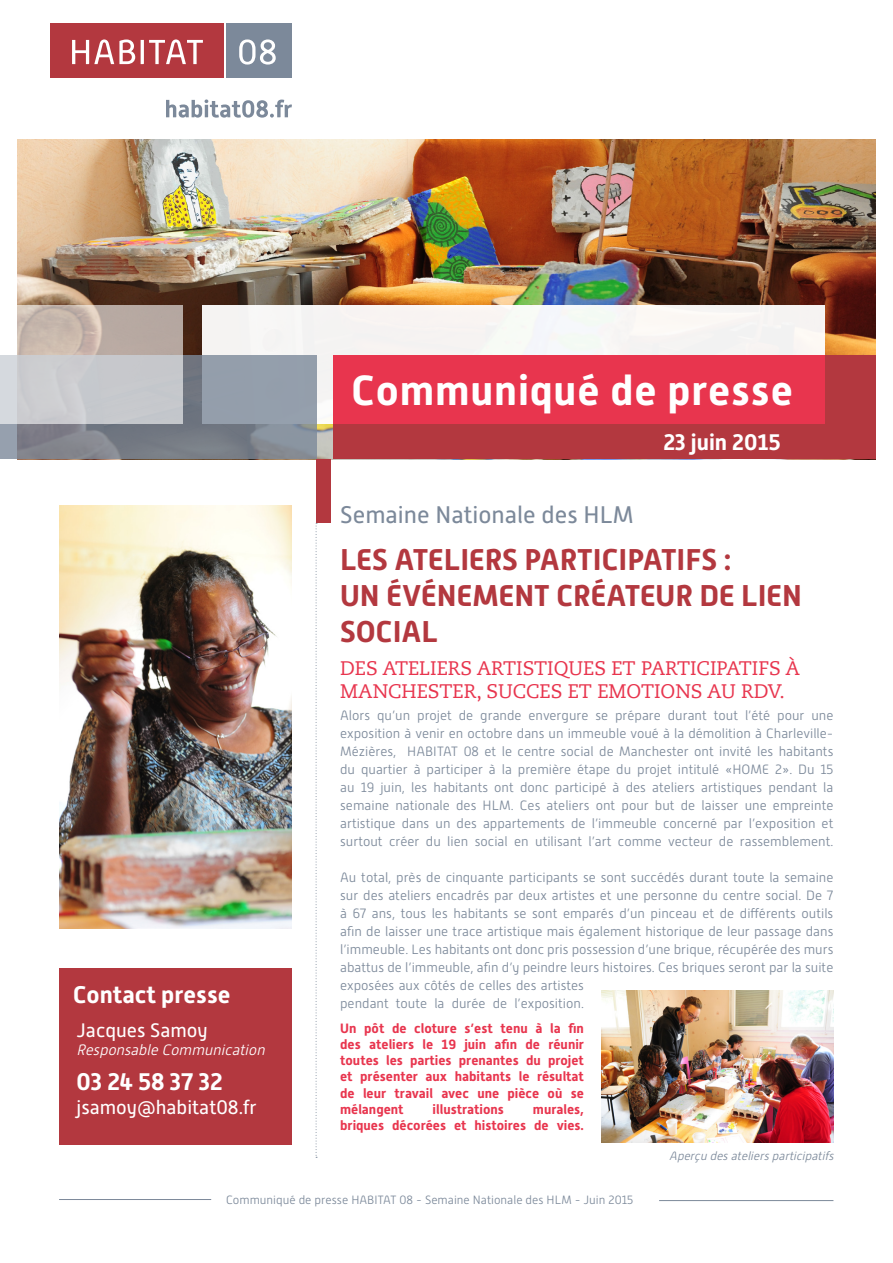
<style>
.page{position:relative;width:893px;height:1263px;background:#fff}
.page>*{position:absolute;margin:0;border:0;box-sizing:border-box;transform-origin:0 0}
.t1{font:700 42px "Alwyn New";letter-spacing:.02em;color:#fff}
.t2{font:700 30px/36px "Alwyn New";color:#b3383f}
.t3{font:700 24px "Alwyn New";color:#fff}
.t4{font:24px "Alwyn New";color:#7c899a}
.t5{font:700 22.5px "Alwyn New";color:#fff}
.t6{font:19.5px/23.4px "Caecilia Com 55 Roman";color:#e8354e}
.t7{font:19.5px "Alwyn New";color:#fff}
.t8{font:italic 300 15px "Alwyn New";color:#fff}
.t9{font:300 13.5px/18px "Alwyn New";color:#7c899a;text-align:justify}
.t10{font:700 13.5px/16.2px "Alwyn New";color:#e8354e;text-align:justify}
.t11{font:300 12px "Alwyn New";color:#7c899a}
.t12{font:italic 300 12px "Alwyn New";color:#7c899a}
</style>
<div class="page">
<img style="left:17px;top:139px;width:859px;height:320px">
<div style="left:333px;top:355px;width:543px;height:104px;background:#b3383f"></div>
<div style="left:59px;top:968px;width:233px;height:177px;background:#b3383f"></div>
<div style="left:202px;top:306px;width:622px;height:118px;background:#f6f4f3"></div>
<svg style="left:0;top:355px;width:317px;height:104px;background:#858c97"></svg>
<svg style="left:0;top:306px;width:183px;height:118px;background:#c8c3c2"></svg>
<div style="left:333px;top:355px;width:492px;height:69px;background:#e8354e"></div>
<img style="left:60px;top:505px;width:232px;height:423px">
<img style="left:601px;top:990px;width:232px;height:152px">
<svg style="left:316px;top:523px;width:1px;height:635px"></svg>
<div style="left:316px;top:459px;width:14px;height:64px;background:#b3383f"></div>
<hr style="left:59px;top:1199px;width:152px;height:1px;background:#7c899a">
<hr style="left:659px;top:1200px;width:174px;height:1px;background:#7c899a">
<div style="left:50px;top:24px;width:173px;height:54px;background:#b3383f"></div>
<div style="left:227px;top:24px;width:65px;height:54px;background:#7c899a"></div>
<svg style="left:72px;top:39px;width:63px;height:25px"></svg>
<svg style="left:141px;top:39px;width:62px;height:25px"></svg>
<svg style="left:239px;top:39px;width:37px;height:26px"></svg>
<svg style="left:166px;top:99px;width:126px;height:19px"></svg>
<p class="t1" style="left:351px;top:366px;width:443px">Communiqué de presse</p>
<p class="t4" style="left:340px;top:501px;width:295px">Semaine Nationale des HLM</p>
<p class="t5" style="left:663px;top:429px;width:119px">23 juin 2015</p>
<p class="t3" style="left:73px;top:980px;width:159px">Contact presse</p>
<p class="t7" style="left:77px;top:1019px;width:133px">Jacques Samoy</p>
<p class="t8" style="left:77px;top:1041px;width:193px">Responsable Communication</p>
<p class="t3" style="left:77px;top:1068px;width:148px">03 24 58 37 32</p>
<p class="t7" style="left:77px;top:1096px;width:182px">jsamoy@habitat08.fr</p>
<p class="t2" style="left:340px;top:541px;width:393px">LES ATELIERS PARTICIPATIFS :</p>
<p class="t2" style="left:340px;top:577px;width:463px">UN ÉVÉNEMENT CRÉATEUR DE LIEN<br>SOCIAL</p>
<p class="t6" style="left:340px;top:656px;width:461px">DES ATELIERS ARTISTIQUES ET PARTICIPATIFS À<br>MANCHESTER, SUCCES ET EMOTIONS AU RDV.</p>
<p class="t9" style="left:340px;top:706px;width:495px">Alors qu’un projet de grande envergure se prépare durant tout l’été pour une exposition à venir en octobre dans un immeuble voué à la démolition à Charleville-Mézières, HABITAT 08 et le centre social de Manchester ont invité les habitants du quartier à participer à la première étape du projet intitulé «HOME 2». Du 15 au 19 juin, les habitants ont donc participé à des ateliers artistiques pendant la semaine nationale des HLM. Ces ateliers ont pour but de laisser une empreinte artistique dans un des appartements de l’immeuble concerné par l’exposition et surtout créer du lien social en utilisant l’art comme vecteur de rassemblement.</p>
<p class="t9" style="left:340px;top:868px;width:495px;text-align:left">Au total, près de cinquante participants se sont succédés durant toute la semaine sur des ateliers encadrés par deux artistes et une personne du centre social. De 7 à 67 ans, tous les habitants se sont emparés d’un pinceau et de différents outils afin de laisser une trace artistique mais également historique de leur passage dans l’immeuble. Les habitants ont donc pris possession d’une brique, récupérée des murs abattus de l’immeuble, afin d’y peindre leurs histoires. Ces briques seront par la suite exposées aux côtés de celles des artistes<br>pendant toute la durée de l’exposition.</p>
<p class="t10" style="left:340px;top:1020px;width:245px">Un pôt de cloture s’est tenu à la fin des ateliers le 19 juin afin de réunir toutes les parties prenantes du projet et présenter aux habitants le résultat de leur travail avec une pièce où se mélangent</p>
<p class="t10" style="left:433px;top:1101px;width:73px">illustrations</p>
<p class="t10" style="left:340px;top:1101px;width:245px;text-align:right">murales,<br>briques décorées et histoires de vies.</p>
<p class="t12" style="left:669px;top:1150px;width:169px">Aperçu desateliersparticipatifs</p>
<p class="t11" style="left:226px;top:1193px;width:409px">Communiqué de presse HABITAT 08 - Semaine Nationale des HLM - Juin 2015</p>
</div>
